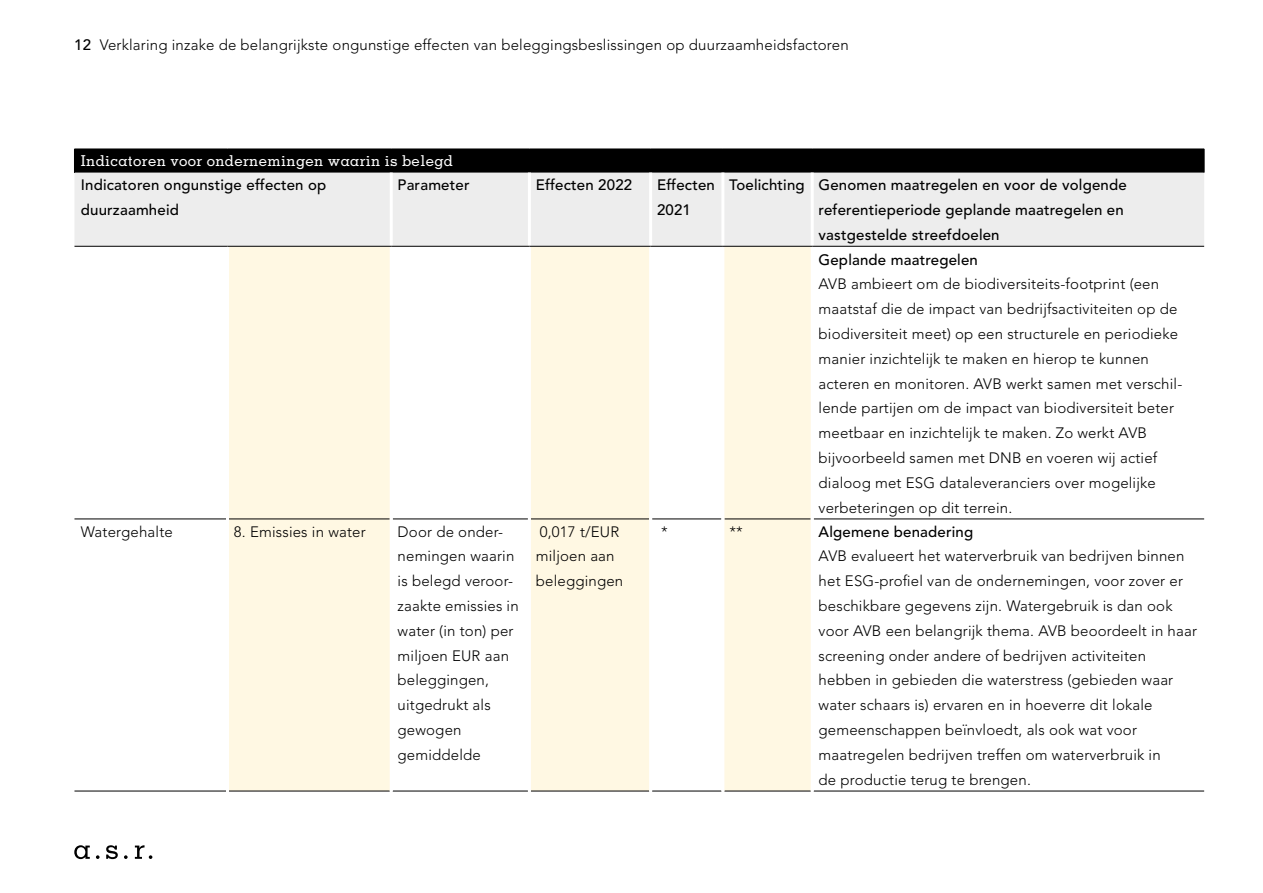
<style>
.page{position:relative;width:1263px;height:893px;background:#fff}
.page>*{position:absolute;margin:0;border:0;box-sizing:border-box;transform-origin:0 0}
.t1{font:300 15px/24.8px "Avenir LT Std";letter-spacing:.01em;color:#000}
.t2{font:500 15px/24.8px "Avenir LT Std";letter-spacing:.01em;color:#000}
.t3{font:500 15px "Memphis LT Std";letter-spacing:.025em;color:#fff}
.s1{font-weight:500}
</style>
<div class="page">
<div style="left:74px;top:149px;width:1130px;height:24px;background:#000"></div>
<div style="left:74px;top:173px;width:1130px;height:73px;background:#ededed"></div>
<svg style="left:229px;top:247px;width:582px;height:544px;fill:#fff8e3"></svg>
<svg style="left:1204px;top:149px;width:1px;height:24px"></svg>
<hr style="left:74px;top:519px;width:152px;height:1px;background:#000">
<hr style="left:229px;top:519px;width:161px;height:1px;background:#000">
<hr style="left:393px;top:519px;width:135px;height:1px;background:#000">
<hr style="left:531px;top:519px;width:118px;height:1px;background:#000">
<hr style="left:652px;top:519px;width:69px;height:1px;background:#000">
<hr style="left:724px;top:519px;width:87px;height:1px;background:#000">
<hr style="left:814px;top:519px;width:390px;height:1px;background:#000">
<hr style="left:74px;top:791px;width:152px;height:1px;background:#000">
<hr style="left:229px;top:791px;width:161px;height:1px;background:#000">
<hr style="left:393px;top:791px;width:135px;height:1px;background:#000">
<hr style="left:531px;top:791px;width:118px;height:1px;background:#000">
<hr style="left:652px;top:791px;width:69px;height:1px;background:#000">
<hr style="left:724px;top:791px;width:87px;height:1px;background:#000">
<hr style="left:814px;top:791px;width:390px;height:1px;background:#000">
<hr style="left:390px;top:173px;width:3px;height:73px;background:#fff">
<hr style="left:528px;top:173px;width:3px;height:73px;background:#fff">
<hr style="left:649px;top:173px;width:3px;height:73px;background:#fff">
<hr style="left:721px;top:173px;width:3px;height:73px;background:#fff">
<hr style="left:811px;top:173px;width:3px;height:73px;background:#fff">
<hr style="left:390px;top:247px;width:3px;height:272px;background:#fff">
<hr style="left:528px;top:247px;width:3px;height:272px;background:#fff">
<hr style="left:649px;top:247px;width:3px;height:272px;background:#fff">
<hr style="left:721px;top:247px;width:3px;height:272px;background:#fff">
<hr style="left:390px;top:519px;width:3px;height:272px;background:#fff">
<hr style="left:528px;top:519px;width:3px;height:272px;background:#fff">
<hr style="left:649px;top:519px;width:3px;height:272px;background:#fff">
<hr style="left:721px;top:519px;width:3px;height:272px;background:#fff">
<hr style="left:74px;top:246px;width:153px;height:1px;background:#000">
<hr style="left:227px;top:246px;width:164px;height:1px;background:#000">
<hr style="left:391px;top:246px;width:138px;height:1px;background:#000">
<hr style="left:529px;top:246px;width:122px;height:1px;background:#000">
<hr style="left:651px;top:246px;width:72px;height:1px;background:#000">
<hr style="left:723px;top:246px;width:89px;height:1px;background:#000">
<hr style="left:812px;top:246px;width:392px;height:1px;background:#000">
<svg style="left:124px;top:855px;width:4px;height:4px"></svg>
<svg style="left:135px;top:845px;width:17px;height:14px"></svg>
<svg style="left:96px;top:855px;width:4px;height:4px"></svg>
<svg style="left:74px;top:845px;width:16px;height:14px"></svg>
<svg style="left:106px;top:845px;width:12px;height:14px"></svg>
<p class="t1" style="left:74px;top:32px;width:776px"><span class="s1">12</span> Verklaring inzake de belangrijkste ongunstige effecten van beleggingsbeslissingen op duurzaamheidsfactoren</p>
<p class="t3" style="left:81px;top:152px;width:374px">Indicatoren voor ondernemingen waarin is belegd</p>
<p class="t2" style="left:81px;top:173px;width:247px">Indicatoren ongunstige effecten op duurzaamheid</p>
<p class="t2" style="left:398px;top:173px;width:74px">Parameter</p>
<p class="t2" style="left:536px;top:173px;width:98px">Effecten 2022</p>
<p class="t2" style="left:657px;top:173px;width:59px">Effecten<br>2021</p>
<p class="t2" style="left:819px;top:173px;width:310px;text-indent:-89px">Toelichting Genomen maatregelen en voor de volgende referentieperiode geplande maatregelen en vastgestelde streefdoelen<br>Geplande maatregelen</p>
<p class="t1" style="left:819px;top:272px;width:365px">AVB ambieert om de biodiversiteits-footprint (een maatstaf die de impact van bedrijfsactiviteiten op de biodiversiteit meet) op een structurele en periodieke manier inzichtelijk te maken en hierop te kunnen acteren en monitoren. AVB werkt samen met verschil&shy;lende partijen om de impact van biodiversiteit beter meetbaar en inzichtelijk te maken. Zo werkt AVB bijvoorbeeld samen met DNB en voeren wij actief dialoog met ESG dataleveranciers over mogelijke verbeteringen op dit terrein.</p>
<p class="t1" style="left:81px;top:519px;width:93px">Watergehalte</p>
<p class="t1" style="left:234px;top:519px;width:133px">8. Emissies in water</p>
<p class="t1" style="left:398px;top:519px;width:123px">Door de onder&shy;nemingen waarin is belegd veroor&shy;zaakte emissies in water (in ton) per miljoen EUR aan beleggingen, uitgedrukt als gewogen gemiddelde</p>
<p class="t1" style="left:536px;top:519px;width:89px">0,017 t/EUR miljoen aan beleggingen</p>
<p class="t1" style="left:661px;top:519px;width:8px">*</p>
<p class="t1" style="left:729px;top:519px;width:15px">**</p>
<p class="t2" style="left:819px;top:519px;width:156px">Algemene benadering</p>
<p class="t1" style="left:819px;top:544px;width:380px">AVB evalueert het waterverbruik van bedrijven binnen het ESG-profiel van de ondernemingen, voor zover er beschikbare gegevens zijn. Watergebruik is dan ook voor AVB een belangrijk thema. AVB beoordeelt in haar screening onder andere of bedrijven activiteiten hebben in gebieden die waterstress (gebieden waar water schaars is) ervaren en in hoeverre dit lokale gemeenschappen beïnvloedt, als ook wat voor maatregelen bedrijven treffen om waterverbruik in<br>de productie terug te brengen.</p>
</div>
